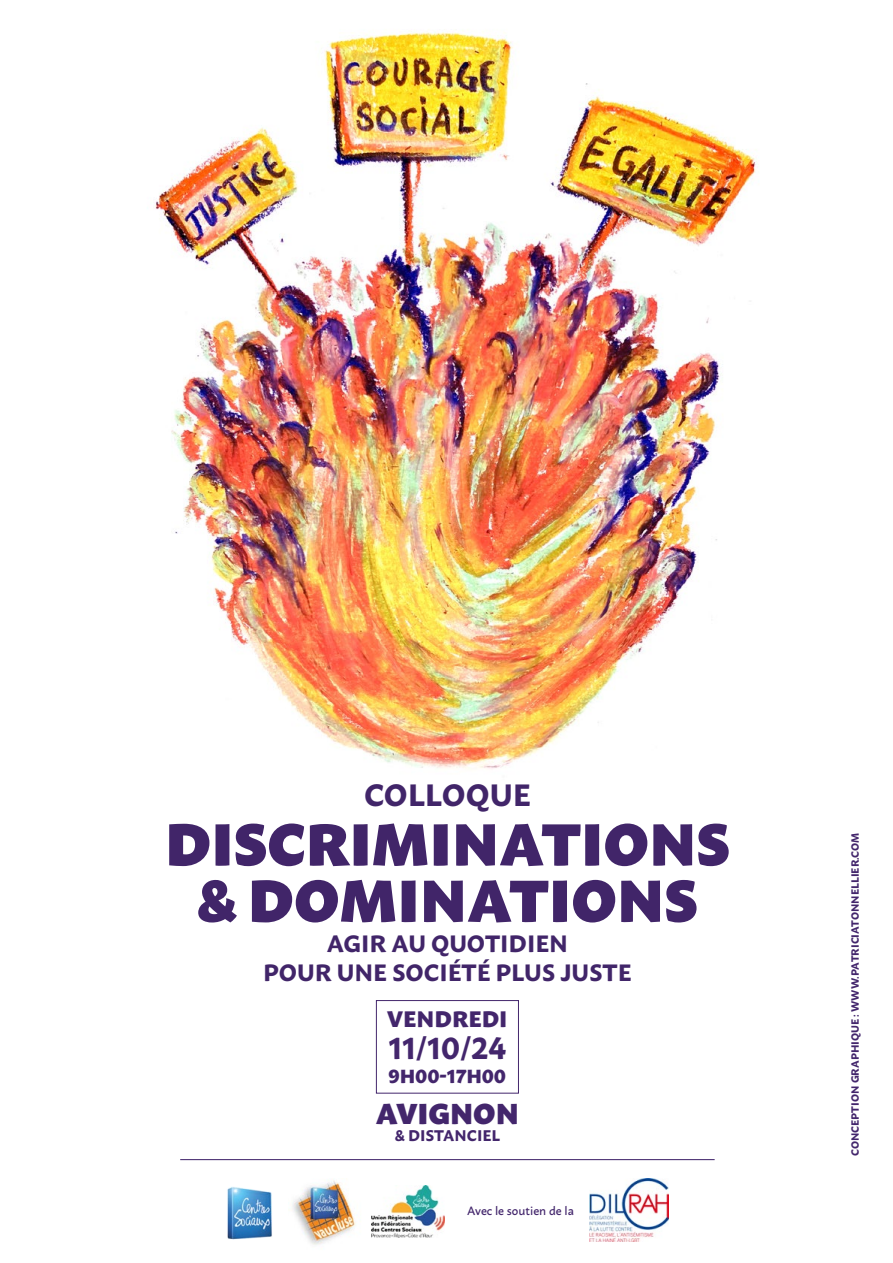
<style>
.page{position:relative;width:893px;height:1263px;background:#fff}
.page>*{position:absolute;margin:0;border:0;box-sizing:border-box;transform-origin:0 0}
.t1{font:900 58.35px/56.4px "Macho";color:#412569;text-align:center}
.t2{font:700 30.75px "Macho";color:#412569}
.t3{font:700 30.45px "Macho";color:#43266c}
.t4{font:900 28.65px "Macho";color:#43266c}
.t5{font:700 23.55px/28.7px "Macho";color:#412569;text-align:center}
.t6{font:800 22.35px "Macho";color:#43266c}
.t7{font:800 18.9px "Macho";letter-spacing:-.01em;color:#43266c}
.t8{font:700 15.3px "Macho";color:#43266c}
.t9{font:500 12px "Macho";color:#43266c}
.t10{font:700 10.5px "Macho";color:#43266c}
</style>
<div class="page">
<img style="left:155px;top:31px;width:601px;height:738px">
<div style="left:376px;top:1000px;width:143px;height:93px;border:1px solid #43266c"></div>
<img style="left:372px;top:1185px;width:72px;height:52px">
<img style="left:292px;top:1181px;width:64px;height:64px">
<img style="left:227px;top:1187px;width:45px;height:53px">
<img style="left:589px;top:1179px;width:79px;height:63px">
<hr style="left:180px;top:1159px;width:535px;height:1px;background:#43266c">
<h2 class="t2" style="left:364px;top:767px;width:168px">COLLOQUE</h2>
<h1 class="t1" style="left:165px;top:810px;width:566px">DISCRIMINATIONS &amp; DOMINATIONS</h1>
<h3 class="t5" style="left:263px;top:927px;width:370px">AGIR AU QUOTIDIEN<br>POUR UNE SOCIÉTÉ PLUS JUSTE</h3>
<h3 class="t6" style="left:387px;top:998px;width:122px">VENDREDI</h3>
<h3 class="t3" style="left:388px;top:1021px;width:120px">11/10/24</h3>
<h3 class="t7" style="left:389px;top:1059px;width:119px">9H00-17H00</h3>
<h3 class="t4" style="left:376px;top:1087px;width:144px">AVIGNON</h3>
<h3 class="t8" style="left:395px;top:1122px;width:107px">&amp; DISTANCIEL</h3>
<p class="t9" style="left:467px;top:1200px;width:108px">Avec le soutien de la</p>
<p class="t10" style="left:845px;top:1156px;width:325px;rotate:-90deg">CONCEPTION GRAPHIQUE : WWW.PATRICIATONNELLIER.COM</p>
</div>
